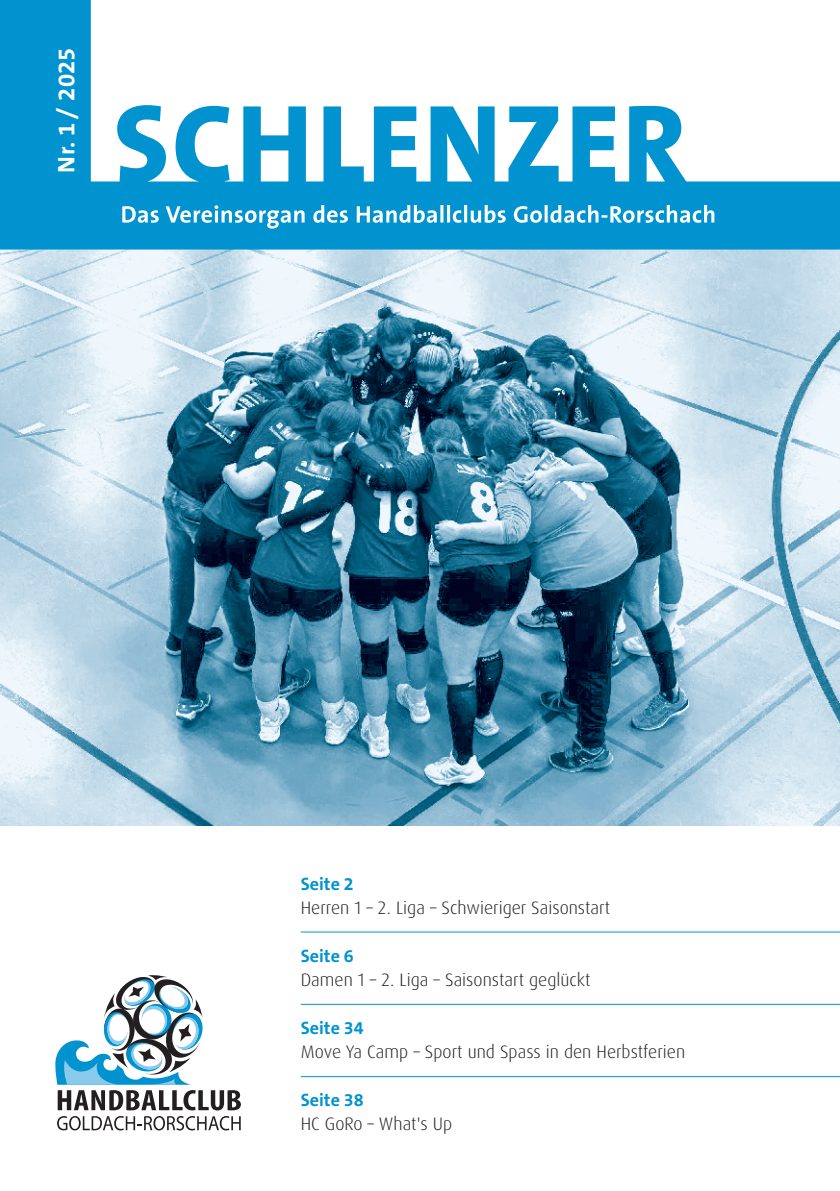
<style>
.page{position:relative;width:840px;height:1191px;background:#fff}
.page>*{position:absolute;margin:0;border:0;box-sizing:border-box;transform-origin:0 0}
.t1{font:700 24px "The Sans B W7";letter-spacing:.01em;color:#fff}
.t2{font:300 18px "Dax Pro";color:#231f20}
.t3{font:700 18px "The Sans B W7";color:#0093d0}
</style>
<div class="page">
<img style="left:0;top:249px;width:839px;height:576px">
<svg style="left:0;top:0;width:839px;height:249px"></svg>
<svg style="left:122px;top:205px;width:592px;height:24px"></svg>
<svg style="left:55px;top:975px;width:148px;height:109px"></svg>
<svg style="left:57px;top:1116px;width:183px;height:14px"></svg>
<svg style="left:58px;top:1090px;width:183px;height:20px"></svg>
<hr style="left:300px;top:931px;width:539px;height:1px;background:#0093d0">
<hr style="left:300px;top:1003px;width:539px;height:1px;background:#0093d0">
<hr style="left:300px;top:1076px;width:539px;height:1px;background:#0093d0">
<h1 class="t1" style="left:51px;top:172px;width:127px;rotate:-90deg">Nr. 1/ 2025</h1>
<p class="t3" style="left:300px;top:872px;width:54px">Seite 2</p>
<p class="t2" style="left:300px;top:896px;width:311px">Herren 1 – 2. Liga – Schwieriger Saisonstart</p>
<p class="t3" style="left:300px;top:944px;width:54px">Seite 6</p>
<p class="t2" style="left:300px;top:968px;width:291px">Damen 1 – 2. Liga – Saisonstart geglückt</p>
<p class="t3" style="left:300px;top:1016px;width:64px">Seite 34</p>
<p class="t2" style="left:300px;top:1040px;width:385px">Move Ya Camp – Sport und Spass in den Herbstferien</p>
<p class="t3" style="left:300px;top:1088px;width:64px">Seite 38</p>
<p class="t2" style="left:300px;top:1112px;width:153px">HC GoRo – What's Up</p>
</div>
